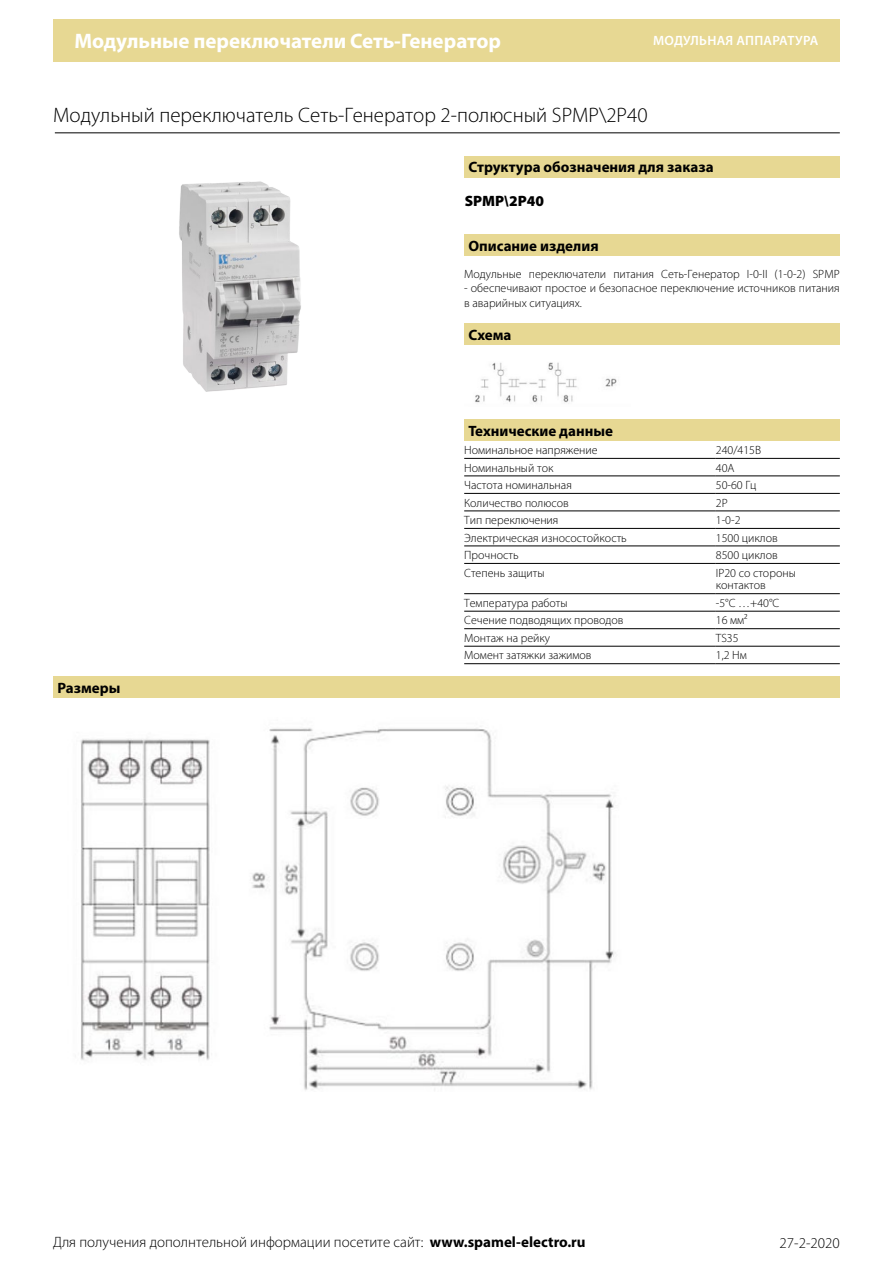
<style>
.page{position:relative;width:893px;height:1263px;background:#fff}
.page>*{position:absolute;margin:0;border:0;box-sizing:border-box;transform-origin:0 0}
.t1{font:300 21px "Myriad Pro";color:#000}
.t2{font:700 21px "Myriad Pro";color:#fff}
.t3{font:300 15px "Myriad Pro";color:#000}
.Überschrift{font:700 15px "Myriad Pro";color:#000}
.TS_Bestellschlüssel{font:900 15px "Myriad Pro";color:#000}
.t4{font:600 13.5px "Myriad Pro";letter-spacing:.02em;color:#fff}
.Tabellenkörper{font:300 12px/12.8px "Myriad Pro";color:#000}
.Text_normal_block{font:300 12px/14.4px "Myriad Pro";color:#000}
.s1{font-weight:700}
</style>
<div class="page">
<div style="left:53px;top:19px;width:787px;height:43px;background:#e7d893"></div>
<div style="left:464px;top:420px;width:376px;height:21px;background:#e7d893"></div>
<hr style="left:464px;top:458px;width:252px;height:1px;background:#000">
<hr style="left:716px;top:458px;width:124px;height:1px;background:#000">
<hr style="left:464px;top:476px;width:252px;height:1px;background:#000">
<hr style="left:716px;top:476px;width:124px;height:1px;background:#000">
<hr style="left:464px;top:493px;width:252px;height:1px;background:#000">
<hr style="left:716px;top:493px;width:124px;height:1px;background:#000">
<hr style="left:464px;top:511px;width:252px;height:1px;background:#000">
<hr style="left:716px;top:511px;width:124px;height:1px;background:#000">
<hr style="left:464px;top:528px;width:252px;height:1px;background:#000">
<hr style="left:716px;top:528px;width:124px;height:1px;background:#000">
<hr style="left:464px;top:546px;width:252px;height:1px;background:#000">
<hr style="left:716px;top:546px;width:124px;height:1px;background:#000">
<hr style="left:464px;top:563px;width:252px;height:1px;background:#000">
<hr style="left:716px;top:563px;width:124px;height:1px;background:#000">
<hr style="left:464px;top:593px;width:252px;height:1px;background:#000">
<hr style="left:716px;top:593px;width:124px;height:1px;background:#000">
<hr style="left:464px;top:611px;width:252px;height:1px;background:#000">
<hr style="left:716px;top:611px;width:124px;height:1px;background:#000">
<hr style="left:464px;top:628px;width:252px;height:1px;background:#000">
<hr style="left:716px;top:628px;width:124px;height:1px;background:#000">
<hr style="left:464px;top:646px;width:252px;height:1px;background:#000">
<hr style="left:716px;top:646px;width:124px;height:1px;background:#000">
<hr style="left:464px;top:663px;width:252px;height:1px;background:#000">
<hr style="left:716px;top:663px;width:124px;height:1px;background:#000">
<div style="left:464px;top:156px;width:376px;height:21px;background:#e7d893"></div>
<hr style="left:55px;top:132px;width:785px;height:1px;background:#000">
<div style="left:464px;top:234px;width:376px;height:22px;background:#e7d893"></div>
<img style="left:179px;top:181px;width:122px;height:211px">
<div style="left:53px;top:677px;width:787px;height:21px;background:#e7d893"></div>
<img style="left:80px;top:728px;width:536px;height:362px">
<div style="left:464px;top:323px;width:376px;height:22px;background:#e7d893"></div>
<img style="left:475px;top:362px;width:142px;height:41px">
<h1 class="t2" style="left:74px;top:28px;width:428px">Модульные переключатели Сеть-Генератор</h1>
<p class="t4" style="left:653px;top:32px;width:167px">МОДУЛЬНАЯ АППАРАТУРА</p>
<p class="t1" style="left:53px;top:104px;width:596px">Модульный переключатель Сеть-Генератор 2-полюсный SPMP\2P40</p>
<p class="Überschrift" style="left:469px;top:158px;width:247px">Структура обозначения для заказа</p>
<p class="TS_Bestellschlüssel" style="left:465px;top:191px;width:81px">SPMP\2P40</p>
<p class="Überschrift" style="left:468px;top:236px;width:132px">Описание изделия</p>
<p class="Text_normal_block" style="left:464px;top:267px;width:377px">Модульные переключатели питания Сеть-Генератор I-0-II (1-0-2) SPMP</p>
<p class="Text_normal_block" style="left:464px;top:281px;width:377px">- обеспечивают простое и безопасное переключение источников питания в аварийных ситуациях.</p>
<p class="Überschrift" style="left:468px;top:325px;width:44px">Схема</p>
<p class="Überschrift" style="left:57px;top:678px;width:64px">Размеры</p>
<p class="Überschrift" style="left:468px;top:421px;width:146px">Технические данные</p>
<p class="Tabellenkörper" style="left:464px;top:444px;width:135px">Номинальное напряжение</p>
<p class="Tabellenkörper" style="left:716px;top:444px;width:47px">240/415В</p>
<p class="Tabellenkörper" style="left:464px;top:461px;width:91px">Номинальный ток</p>
<p class="Tabellenkörper" style="left:716px;top:461px;width:20px">40A</p>
<p class="Tabellenkörper" style="left:464px;top:479px;width:109px">Частота номинальная</p>
<p class="Tabellenkörper" style="left:716px;top:479px;width:42px">50-60 Гц</p>
<p class="Tabellenkörper" style="left:464px;top:496px;width:106px">Количество полюсов</p>
<p class="Tabellenkörper" style="left:716px;top:496px;width:13px">2P</p>
<p class="Tabellenkörper" style="left:464px;top:514px;width:96px">Тип переключения</p>
<p class="Tabellenkörper" style="left:716px;top:514px;width:26px">1-0-2</p>
<p class="Tabellenkörper" style="left:464px;top:531px;width:164px">Электрическая износостойкость</p>
<p class="Tabellenkörper" style="left:716px;top:531px;width:63px">1500 циклов</p>
<p class="Tabellenkörper" style="left:464px;top:549px;width:56px">Прочность</p>
<p class="Tabellenkörper" style="left:716px;top:549px;width:63px">8500 циклов</p>
<p class="Tabellenkörper" style="left:464px;top:566px;width:82px">Степень защиты</p>
<p class="Tabellenkörper" style="left:716px;top:566px;width:82px">IP20 со стороны контактов</p>
<p class="Tabellenkörper" style="left:464px;top:597px;width:105px">Температура работы</p>
<p class="Tabellenkörper" style="left:716px;top:597px;width:65px">-5°C …+40°C</p>
<p class="Tabellenkörper" style="left:464px;top:614px;width:161px">Сечение подводящих проводов</p>
<p class="Tabellenkörper" style="left:716px;top:614px;width:33px">16 мм²</p>
<p class="Tabellenkörper" style="left:464px;top:632px;width:87px">Монтаж на рейку</p>
<p class="Tabellenkörper" style="left:716px;top:632px;width:24px">TS35</p>
<p class="Tabellenkörper" style="left:464px;top:649px;width:129px">Момент затяжки зажимов</p>
<p class="Tabellenkörper" style="left:716px;top:649px;width:33px">1,2 Нм</p>
<p class="t3" style="left:53px;top:1234px;width:534px">Для получения дополнтельной информации посетите сайт: <span class="s1">www.spamel-electro.ru</span></p>
<p class="t3" style="left:780px;top:1234px;width:62px">27-2-2020</p>
</div>
